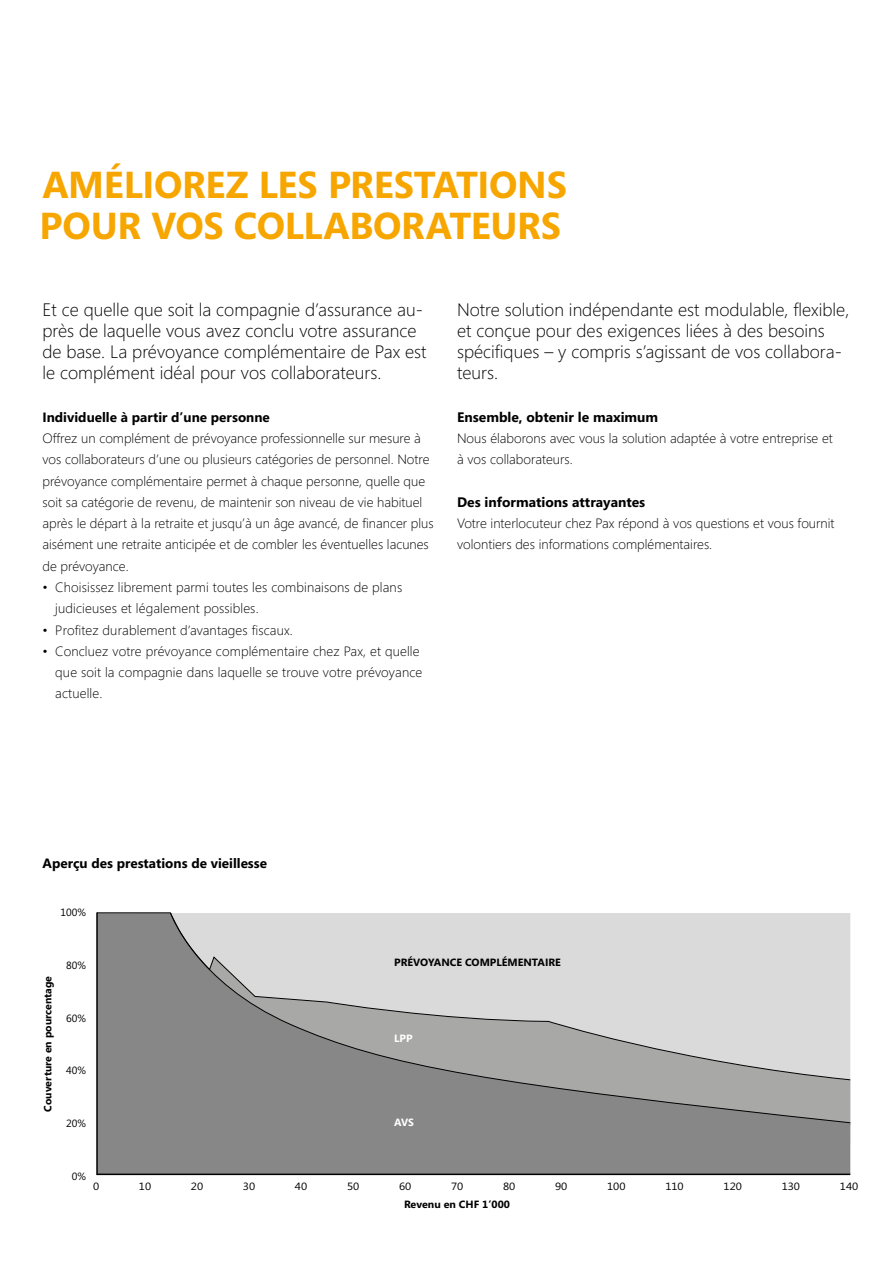
<style>
.page{position:relative;width:893px;height:1263px;background:#fff}
.page>*{position:absolute;margin:0;border:0;box-sizing:border-box;transform-origin:0 0}
.t1{font:700 37.5px/40.5px "Segoe";letter-spacing:-.01em;color:#f7a600}
.t2{font:300 18px/21.3px "Segoe";color:#000}
.t3{font:700 13.8px "Segoe";color:#000}
.t4{font:300 13.5px/21.3px "Segoe";color:#000}
.t5{font:700 13.5px "Segoe";color:#000}
.t6{font:700 10.5px "Segoe";color:#000}
.t7{font:10.5px "Segoe";color:#000;scale:1.08 1}
.t8{font:10.5px "Segoe";color:#000}
.t9{font:700 10.5px "Segoe";letter-spacing:-.005em;color:#fff}
</style>
<div class="page">
<div style="left:99px;top:1081px;width:751px;height:92px;background:#878787"></div>
<svg style="left:170px;top:1081px;width:681px;height:42px;background:#8e8e8d"></svg>
<svg style="left:96px;top:1081px;width:3px;height:95px"></svg>
<hr style="left:97px;top:1173px;width:753px;height:2px;background:#000">
<svg style="left:96px;top:912px;width:755px;height:169px;background:#bdbdbc"></svg>
<h1 class="t1" style="left:40px;top:164px;width:529px">AMÉLIOREZ LES PRESTATIONS<br>POUR VOS COLLABORATEURS</h1>
<h2 class="t2" style="left:43px;top:299px;width:386px">Et ce quelle que soit la compagnie d’assurance au&shy;près de laquelle vous avez conclu votre assurance de base. La prévoyance complémentaire de Pax est le complément idéal pour vos collaborateurs.</h2>
<h2 class="t2" style="left:457px;top:299px;width:394px">Notre solution indépendante est modulable, flexible, et conçue pour des exigences liées à des besoins spécifiques – y compris s’agissant de vos collabora&shy;teurs.</h2>
<p class="t5" style="left:43px;top:407px;width:229px">Individuelle à partir d’une personne</p>
<p class="t4" style="left:43px;top:428px;width:393px">Offrez un complément de prévoyance professionnelle sur mesure à vos collaborateurs d’une ou plusieurs catégories de personnel. Notre prévoyance complémentaire permet à chaque personne, quelle que soit sa catégorie de revenu, de maintenir son niveau de vie habituel après le départ à la retraite et jusqu’à un âge avancé, de financer plus aisément une retraite anticipée et de combler les éventuelles lacunes de prévoyance.</p>
<p class="t4" style="left:55px;top:577px;width:348px;text-indent:-13px">• Choisissez librement parmi toutes les combinaisons de plans judicieuses et légalement possibles.</p>
<p class="t4" style="left:43px;top:619px;width:252px">• Profitez durablement d’avantages fiscaux.</p>
<p class="t4" style="left:55px;top:640px;width:369px;text-indent:-13px">• Concluez votre prévoyance complémentaire chez Pax, et quelle que soit la compagnie dans laquelle se trouve votre prévoyance actuelle.</p>
<p class="t3" style="left:457px;top:407px;width:203px">Ensemble, obtenir le maximum</p>
<p class="t4" style="left:457px;top:428px;width:377px">Nous élaborons avec vous la solution adaptée à votre entreprise et à vos collaborateurs.</p>
<p class="t3" style="left:457px;top:492px;width:190px">Des informations attrayantes</p>
<p class="t4" style="left:457px;top:513px;width:379px">Votre interlocuteur chez Pax répond à vos questions et vous fournit volontiers des informations complémentaires.</p>
<p class="t5" style="left:43px;top:854px;width:226px">Aperçu des prestations de vieillesse</p>
<p class="t8" style="left:60px;top:905px;width:27px">100%</p>
<p class="t6" style="left:40px;top:1111px;width:137px;rotate:-90deg">Couverture en pourcentage</p>
<p class="t8" style="left:66px;top:958px;width:21px">80%</p>
<p class="t8" style="left:66px;top:1011px;width:21px">60%</p>
<p class="t8" style="left:66px;top:1063px;width:21px">40%</p>
<p class="t8" style="left:66px;top:1116px;width:21px">20%</p>
<p class="t8" style="left:72px;top:1169px;width:16px">0%</p>
<p class="t6" style="left:394px;top:954px;width:168px">PRÉVOYANCE COMPLÉMENTAIRE</p>
<p class="t9" style="left:394px;top:1030px;width:20px">LPP</p>
<p class="t9" style="left:394px;top:1115px;width:21px">AVS</p>
<p class="t7" style="left:93px;top:1179px;width:7px">0</p>
<p class="t7" style="left:191px;top:1179px;width:13px">20</p>
<p class="t7" style="left:243px;top:1179px;width:13px">30</p>
<p class="t7" style="left:295px;top:1179px;width:13px">40</p>
<p class="t7" style="left:347px;top:1179px;width:13px">50</p>
<p class="t7" style="left:399px;top:1179px;width:13px">60</p>
<p class="t7" style="left:451px;top:1179px;width:13px">70</p>
<p class="t7" style="left:503px;top:1179px;width:13px">80</p>
<p class="t7" style="left:555px;top:1179px;width:13px">90</p>
<p class="t7" style="left:607px;top:1179px;width:19px">100</p>
<p class="t7" style="left:665px;top:1179px;width:19px">110</p>
<p class="t7" style="left:723px;top:1179px;width:19px">120</p>
<p class="t7" style="left:782px;top:1179px;width:19px">130</p>
<p class="t7" style="left:840px;top:1179px;width:19px">140</p>
<p class="t7" style="left:139px;top:1179px;width:13px">10</p>
<p class="t6" style="left:404px;top:1196px;width:107px">Revenu en CHF 1’000</p>
</div>
